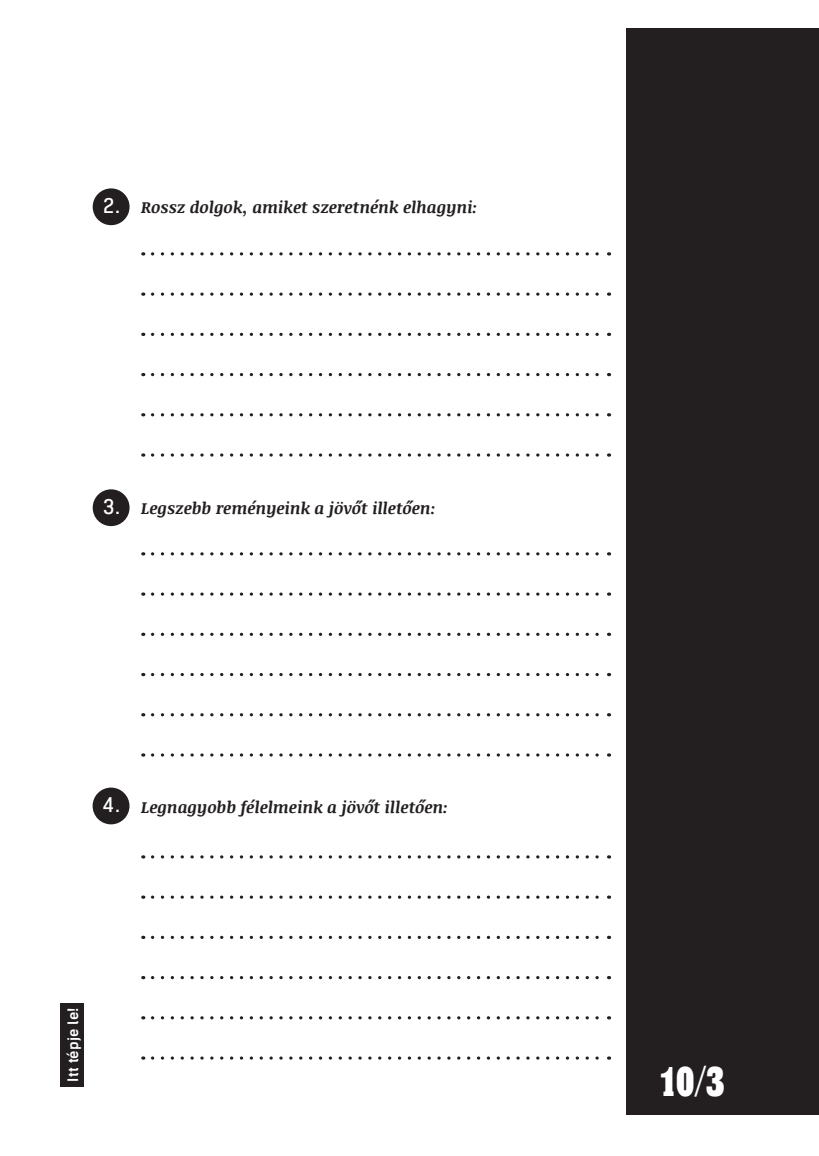
<style>
.page{position:relative;width:819px;height:1156px;background:#fff}
.page>*{position:absolute;margin:0;border:0;box-sizing:border-box;transform-origin:0 0}
.t1{font:40.25px "Hansen";color:#fff}
.t2{font:500 20.82px "KH Sans Pro";color:#fff}
.t3{font:italic 700 16.28px "Noticia Text";letter-spacing:-.005em;color:#231f20}
.t4{font:700 14.7px "KH Sans Pro";letter-spacing:.01em;color:#fff}
</style>
<div class="page">
<svg style="left:152px;top:252px;width:457px;height:3px"></svg>
<svg style="left:152px;top:292px;width:457px;height:4px"></svg>
<svg style="left:152px;top:333px;width:457px;height:3px"></svg>
<svg style="left:152px;top:373px;width:457px;height:3px"></svg>
<svg style="left:152px;top:413px;width:457px;height:3px"></svg>
<svg style="left:152px;top:453px;width:457px;height:4px"></svg>
<svg style="left:152px;top:552px;width:457px;height:3px"></svg>
<svg style="left:152px;top:592px;width:457px;height:4px"></svg>
<svg style="left:152px;top:633px;width:457px;height:3px"></svg>
<svg style="left:152px;top:673px;width:457px;height:3px"></svg>
<svg style="left:152px;top:713px;width:457px;height:3px"></svg>
<svg style="left:152px;top:753px;width:457px;height:4px"></svg>
<svg style="left:152px;top:855px;width:457px;height:3px"></svg>
<svg style="left:152px;top:895px;width:457px;height:4px"></svg>
<svg style="left:152px;top:936px;width:457px;height:3px"></svg>
<svg style="left:152px;top:976px;width:457px;height:3px"></svg>
<svg style="left:152px;top:1016px;width:457px;height:3px"></svg>
<svg style="left:152px;top:1056px;width:457px;height:4px"></svg>
<div style="left:627px;top:28px;width:192px;height:1086px;background:#231f20"></div>
<div style="left:93px;top:188px;width:36px;height:37px;background:#231f20;border-radius:50%"></div>
<div style="left:93px;top:489px;width:36px;height:37px;background:#231f20;border-radius:50%"></div>
<div style="left:93px;top:787px;width:36px;height:37px;background:#231f20;border-radius:50%"></div>
<div style="left:61px;top:1003px;width:23px;height:83px;background:#231f20"></div>
<p class="t2" style="left:103px;top:192px;width:19px">2.</p>
<p class="t3" style="left:141px;top:195px;width:338px">Rossz dolgok, amiket szeretnénk elhagyni:</p>
<p class="t2" style="left:103px;top:493px;width:19px">3.</p>
<p class="t3" style="left:141px;top:496px;width:296px">Legszebb reményeink a jövőt illetően:</p>
<p class="t2" style="left:103px;top:791px;width:19px">4.</p>
<p class="t3" style="left:141px;top:795px;width:308px">Legnagyobb félelmeink a jövőt illetően:</p>
<p class="t4" style="left:63px;top:1082px;width:76px;rotate:-90deg">Itt tépje le!</p>
<h1 class="t1" style="left:659px;top:1059px;width:67px">10/3</h1>
</div>
